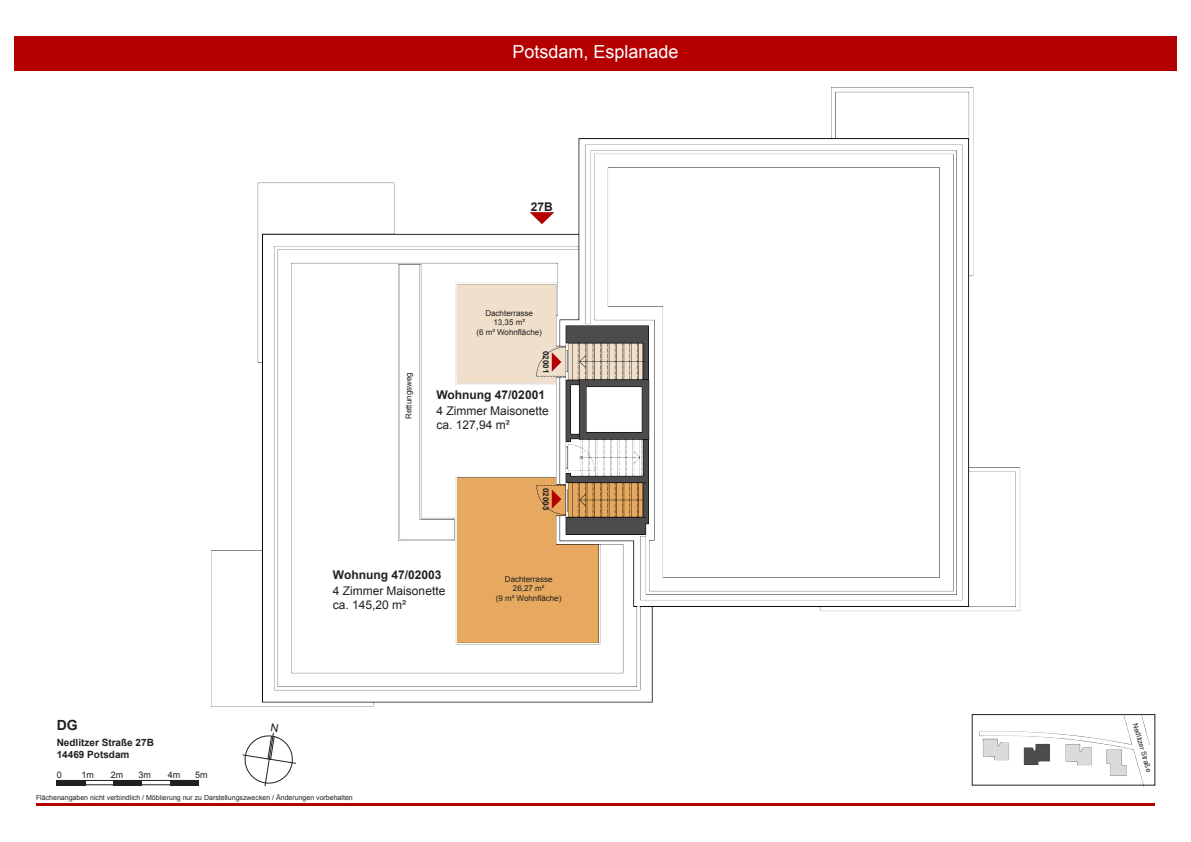
<style>
.page{position:relative;width:1191px;height:842px;background:#fff}
.page>*{position:absolute;margin:0;border:0;box-sizing:border-box;transform-origin:0 0}
.t1{font:18px "Arial";color:#fff}
.t2{font:700 14px "Arial";color:#231f20}
.t3{font:12px "Arial";color:#231f20}
.t4{font:700 12px "Arial";color:#231f20}
.t5{font:700 10px "Arial";color:#231f20}
.t6{font:9px "Arial";color:#231f20}
.t7{font:8px "Arial";color:#231f20}
.t8{font:700 8px "Arial";color:#231f20}
.t9{font:7px "Arial";color:#231f20}
</style>
<div class="page">
<img style="left:211px;top:87px;width:945px;height:676px">
<img style="left:972px;top:716px;width:183px;height:70px">
<div style="left:14px;top:36px;width:1162px;height:35px;background:#b40000"></div>
<hr style="left:36px;top:803px;width:1119px;height:3px;background:#b40000">
<div style="left:57px;top:780px;width:28px;height:5px;background:#231f20"></div>
<hr style="left:57px;top:780px;width:141px;height:1px;background:#231f20">
<hr style="left:57px;top:784px;width:141px;height:1px;background:#231f20">
<div style="left:113px;top:780px;width:29px;height:5px;background:#231f20"></div>
<div style="left:170px;top:780px;width:28px;height:5px;background:#231f20"></div>
<div style="left:972px;top:714px;width:183px;height:71px;border:1px solid #231f20"></div>
<svg style="left:529px;top:212px;width:25px;height:12px"></svg>
<svg style="left:552px;top:352px;width:9px;height:20px"></svg>
<svg style="left:552px;top:489px;width:9px;height:20px"></svg>
<svg style="left:242px;top:723px;width:55px;height:64px"></svg>
<h1 class="t1" style="left:512px;top:40px;width:168px">Potsdam, Esplanade</h1>
<p class="t4" style="left:531px;top:198px;width:24px">27B</p>
<p class="t7" style="left:403px;top:419px;width:48px;rotate:-90deg">Rettungsweg</p>
<p class="t7" style="left:485px;top:308px;width:49px">Dachterrasse</p>
<p class="t7" style="left:493px;top:317px;width:33px">13,35 m²</p>
<p class="t7" style="left:476px;top:327px;width:67px">(6 m² Wohnfläche)</p>
<p class="t8" style="left:551px;top:351px;width:24px;rotate:90deg">02001</p>
<p class="t4" style="left:436px;top:386px;width:110px">Wohnung 47/02001</p>
<p class="t3" style="left:436px;top:403px;width:114px">4 Zimmer Maisonette</p>
<p class="t3" style="left:436px;top:417px;width:75px">ca. 127,94 m²</p>
<p class="t8" style="left:551px;top:488px;width:24px;rotate:90deg">02003</p>
<p class="t2" style="left:57px;top:716px;width:22px">DG</p>
<p class="t5" style="left:57px;top:736px;width:99px">Nedlitzer Straße 27B</p>
<p class="t5" style="left:57px;top:748px;width:74px">14469 Potsdam</p>
<p class="t6" style="left:57px;top:769px;width:7px">0</p>
<p class="t6" style="left:81px;top:769px;width:14px">1m</p>
<p class="t6" style="left:111px;top:769px;width:14px">2m</p>
<p class="t6" style="left:139px;top:769px;width:14px">3m</p>
<p class="t6" style="left:168px;top:769px;width:14px">4m</p>
<p class="t6" style="left:195px;top:769px;width:14px">5m</p>
<p class="t4" style="left:333px;top:566px;width:110px">Wohnung 47/02003</p>
<p class="t3" style="left:333px;top:583px;width:114px">4 Zimmer Maisonette</p>
<p class="t3" style="left:333px;top:597px;width:75px">ca. 145,20 m²</p>
<p class="t9" style="left:36px;top:793px;width:318px">Flächenangaben nicht verbindlich / Möblierung nur zu Darstellungszwecken / Änderungen vorbehalten</p>
<p class="t7" style="left:505px;top:573px;width:49px">Dachterrasse</p>
<p class="t7" style="left:513px;top:583px;width:33px">26,27 m²</p>
<p class="t7" style="left:496px;top:593px;width:67px">(9 m² Wohnfläche)</p>
<p class="t9" style="left:1139px;top:722px;width:52px;rotate:74deg">Nedlitzer Straße</p>
</div>
